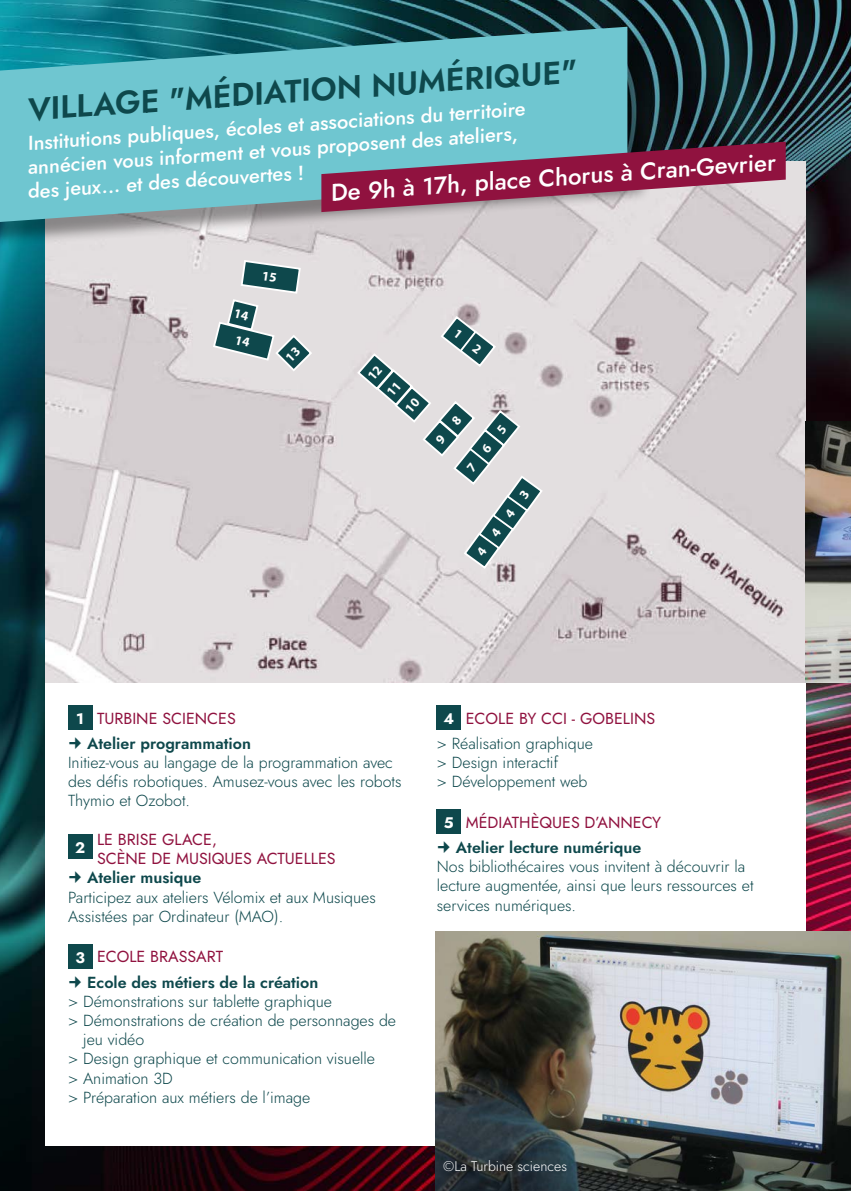
<style>
.page{position:relative;width:851px;height:1191px;background:#fff}
.page>*{position:absolute;margin:0;border:0;box-sizing:border-box;transform-origin:0 0}
.t1{font:600 32px "Jost";color:#0e484c}
.t2{font:500 24px "Jost";color:#fff}
.t3{font:500 20px/24px "Jost";color:#fff}
.t4{font:300 16px/19.2px "Jost";color:#0e484c}
.t5{font:600 16px/25.2px "Jost";color:#0e484c}
.t6{font:16px/19.2px "Jost";color:#90123f}
.t7{font:700 15.4px "Jost";color:#fff}
.t8{font:300 14px "Jost";color:#fff}
.s1{font-weight:700;font-size:15.4px;color:#fff}
.s2{font-weight:400;color:#90123f}
</style>
<div class="page">
<img style="left:0;top:0;width:850px;height:1191px">
<div style="left:45px;top:683px;width:760px;height:462px;background:#fff"></div>
<div style="left:68px;top:705px;width:24px;height:24px;background:#0e484c"></div>
<div style="left:68px;top:834px;width:24px;height:24px;background:#0e484c"></div>
<div style="left:68px;top:944px;width:24px;height:24px;background:#0e484c"></div>
<div style="left:437px;top:705px;width:24px;height:24px;background:#0e484c"></div>
<div style="left:437px;top:809px;width:24px;height:25px;background:#0e484c"></div>
<img style="left:45px;top:161px;width:760px;height:522px">
<div style="left:0;top:30px;width:652px;height:220px;background:#000;opacity:.4"></div>
<svg style="left:0;top:27px;width:627px;height:195px;background:#66b8c1"></svg>
<img style="left:805px;top:422px;width:45px;height:261px">
<img style="left:435px;top:931px;width:415px;height:260px">
<svg style="left:321px;top:142px;width:464px;height:70px;background:#94617c"></svg>
<svg style="left:212px;top:259px;width:101px;height:114px;background:#a6b5b6"></svg>
<svg style="left:356px;top:315px;width:188px;height:255px;background:#c3c8c9"></svg>
<h1 class="t1" style="left:26px;top:88px;width:551px;rotate:-4deg">VILLAGE "MÉDIATION NUMÉRIQUE"</h1>
<p class="t3" style="left:24px;top:132px;width:503px;rotate:-4deg">Institutions publiques, écoles et associations du territoire annécien vous informent et vous proposent des ateliers, des jeux... et des découvertes !</p>
<h2 class="t2" style="left:329px;top:177px;width:447px;rotate:-4deg">De 9h à 17h, place Chorus à Cran-Gevrier</h2>
<p class="t5" style="left:87px;top:705px;width:165px;text-indent:-11px"><span class="s1">1</span> <span class="s2">TURBINE SCIENCES<br></span>Atelier programmation</p>
<p class="t4" style="left:68px;top:753px;width:335px">Initiez-vous au langage de la programmation avec des défis robotiques. Amusez-vous avec les robots<br>Thymio et Ozobot.</p>
<p class="t7" style="left:75px;top:836px;width:12px">2</p>
<p class="t6" style="left:97px;top:830px;width:240px">LE BRISE GLACE,<br>SCÈNE DE MUSIQUES ACTUELLES</p>
<p class="t5" style="left:87px;top:865px;width:116px">Atelier musique</p>
<p class="t4" style="left:68px;top:887px;width:309px">Participez aux ateliers Vélomix et aux Musiques<br>Assistées par Ordinateur (MAO).</p>
<p class="t5" style="left:87px;top:944px;width:233px;text-indent:-12px"><span class="s1">3</span> <span class="s2">ECOLE BRASSART<br></span>Ecole des métiers de la création</p>
<p class="t4" style="left:68px;top:991px;width:265px">&gt; Démonstrations sur tablette graphique</p>
<p class="t4" style="left:68px;top:1010px;width:329px">&gt; Démonstrations de création de personnages de</p>
<p class="t4" style="left:83px;top:1030px;width:63px">jeu vidéo</p>
<p class="t4" style="left:68px;top:1049px;width:308px">&gt; Design graphique et communication visuelle</p>
<p class="t4" style="left:68px;top:1068px;width:106px">&gt; Animation 3D</p>
<p class="t4" style="left:68px;top:1087px;width:244px">&gt; Préparation aux métiers de l’image</p>
<p class="t4" style="left:437px;top:705px;width:220px;line-height:25.2px;text-indent:7px"><span class="s1">4</span> <span class="s2">ECOLE BY CCI - GOBELINS </span>&gt; Réalisation graphique</p>
<p class="t4" style="left:437px;top:753px;width:152px">&gt; Design interactif<br>&gt; Développement web</p>
<p class="t5" style="left:444px;top:809px;width:219px;text-align:center"><span class="s1">5</span> <span class="s2">MÉDIATHÈQUES D’ANNECY<br></span>Atelier lecture numérique</p>
<p class="t4" style="left:437px;top:857px;width:318px">Nos bibliothécaires vous invitent à découvrir la lecture augmentée, ainsi que leurs ressources et services numériques.</p>
<p class="t8" style="left:443px;top:1156px;width:125px">©La Turbine sciences</p>
</div>
